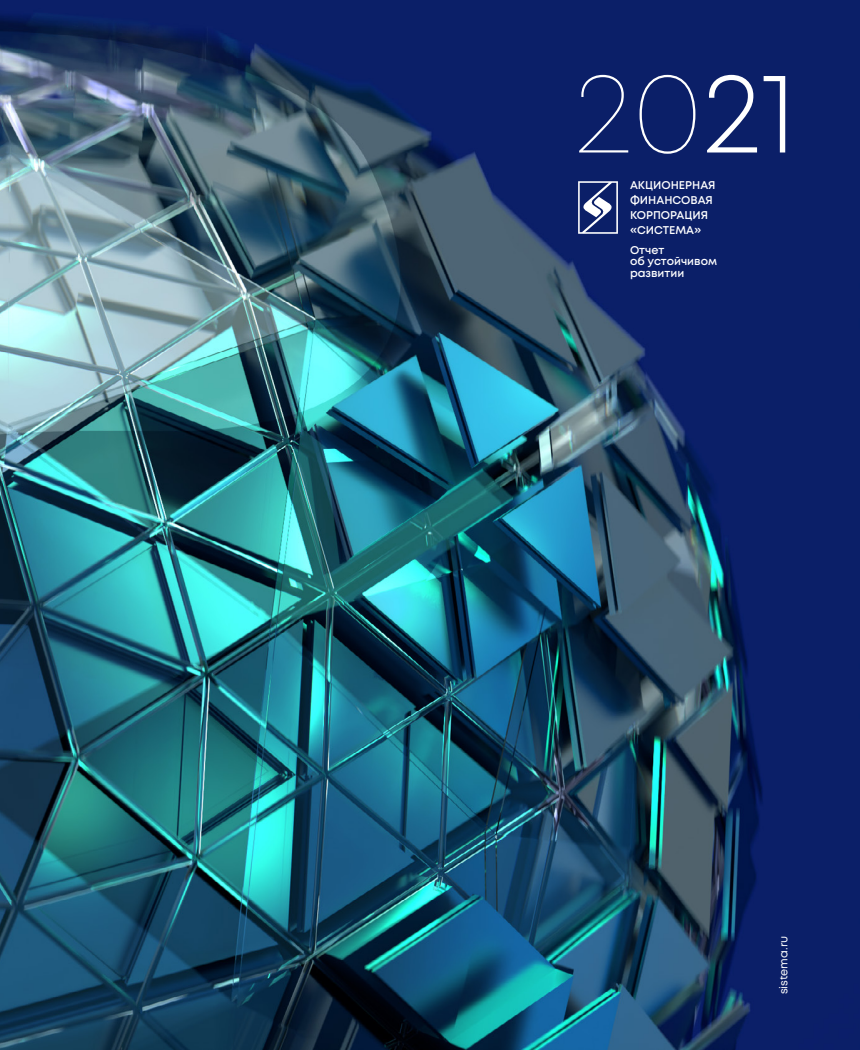
<style>
.page{position:relative;width:860px;height:1050px;background:#fff}
.page>*{position:absolute;margin:0;border:0;box-sizing:border-box;transform-origin:0 0}
.t1{font:100 115px "Mont";color:#fff}
.t2{font:600 11.25px/15px "Mont";color:#fff}
.t3{font:11.25px "Mont";color:#fff}
.s1{font-weight:300}
</style>
<div class="page">
<img style="left:0;top:0;width:860px;height:1050px">
<svg style="left:578px;top:181px;width:40px;height:53px"></svg>
<h1 class="t1" style="left:575px;top:42px;width:224px">20<span class="s1">21</span></h1>
<p class="t2" style="left:630px;top:178px;width:87px">АКЦИОНЕРНАЯ<br>ФИНАНСОВАЯ<br>КОРПОРАЦИЯ «СИСТЕМА»</p>
<p class="t2" style="left:630px;top:245px;width:89px;line-height:11.2px">Отчет<br>об устойчивом развитии</p>
<p class="t3" style="left:776px;top:994px;width:60px;rotate:-90deg">sistema.ru</p>
</div>
